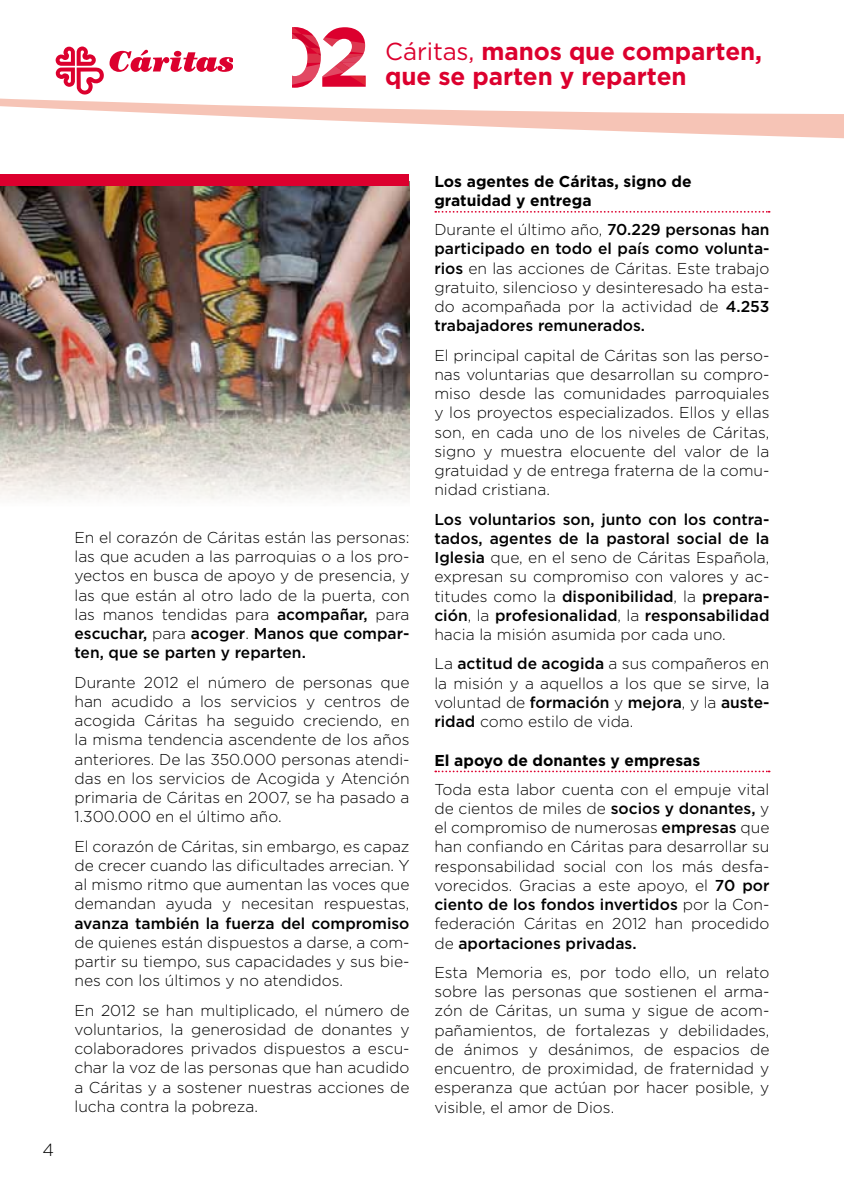
<style>
.page{position:relative;width:844px;height:1191px;background:#fff}
.page>*{position:absolute;margin:0;border:0;box-sizing:border-box;transform-origin:0 0}
.t1{font:700 24.5px/24.5px "Gotham";letter-spacing:-.005em;color:#dc002e}
.t2{font:300 17.5px "Gotham";color:#000}
.t3{font:300 15.75px/19.2px "Gotham";color:#000;text-align:justify}
.t4{font:500 15.75px/19.2px "Gotham";color:#000;text-align:justify}
.t5{font:700 15.75px/19.2px "Gotham";color:#000}
.s1{font-weight:400}
.s2{font-weight:500}
.s3{font-weight:300}
</style>
<div class="page">
<svg style="left:56px;top:46px;width:177px;height:49px"></svg>
<svg style="left:0;top:98px;width:843px;height:41px"></svg>
<svg style="left:292px;top:27px;width:73px;height:61px"></svg>
<div style="left:233px;top:5px;width:59px;height:97px;background:#fff"></div>
<svg style="left:435px;top:211px;width:334px;height:2px"></svg>
<svg style="left:435px;top:770px;width:334px;height:2px"></svg>
<img style="left:0;top:182px;width:409px;height:318px">
<div style="left:0;top:174px;width:408px;height:11px;background:#dc002e"></div>
<h1 class="t1" style="left:385px;top:38px;width:378px"><span class="s1">Cáritas,</span> manos que comparten, que se parten y reparten</h1>
<p class="t2" style="left:43px;top:1140px;width:13px">4</p>
<p class="t3" style="left:74px;top:527px;width:336px">En el corazón de Cáritas están las personas: las que acuden a las parroquias o a los pro&shy;yectos en busca de apoyo y de presencia, y las que están al otro lado de la puerta, con las manos tendidas para <span class="s2">acompañar,</span> para <span class="s2">escuchar,</span> para <span class="s2">acoger</span>. <span class="s2">Manos que compar&shy;ten, que se parten y reparten.</span></p>
<p class="t3" style="left:74px;top:672px;width:336px">Durante 2012 el número de personas que han acudido a los servicios y centros de acogida Cáritas ha seguido creciendo, en la misma tendencia ascendente de los años anteriores. De las 350.000 personas atendi&shy;das en los servicios de Acogida y Atención primaria de Cáritas en 2007, se ha pasado a 1.300.000 en el último año.</p>
<p class="t3" style="left:74px;top:836px;width:336px">El corazón de Cáritas, sin embargo, es capaz de crecer cuando las dificultades arrecian. Y al mismo ritmo que aumentan las voces que demandan ayuda y necesitan respuestas,</p>
<p class="t4" style="left:74px;top:913px;width:336px">avanza también la fuerza del compromiso</p>
<p class="t3" style="left:74px;top:932px;width:336px">de quienes están dispuestos a darse, a com&shy;partir su tiempo, sus capacidades y sus bie&shy;nes con los últimos y no atendidos.</p>
<p class="t3" style="left:74px;top:1000px;width:336px">En 2012 se han multiplicado, el número de voluntarios, la generosidad de donantes y colaboradores privados dispuestos a escu&shy;char la voz de las personas que han acudido a Cáritas y a sostener nuestras acciones de lucha contra la pobreza.</p>
<p class="t5" style="left:434px;top:171px;width:258px">Los agentes de Cáritas, signo de gratuidad y entrega</p>
<p class="t3" style="left:434px;top:220px;width:336px">Durante el último año, <span class="s2">70.229 personas han participado en todo el país como volunta&shy;rios</span> en las acciones de Cáritas. Este trabajo gratuito, silencioso y desinteresado ha esta&shy;do acompañada por la actividad de <span class="s2">4.253 trabajadores remunerados.</span></p>
<p class="t3" style="left:434px;top:345px;width:336px">El principal capital de Cáritas son las perso&shy;nas voluntarias que desarrollan su compro&shy;miso desde las comunidades parroquiales y los proyectos especializados. Ellos y ellas son, en cada uno de los niveles de Cáritas, signo y muestra elocuente del valor de la gratuidad y de entrega fraterna de la comu&shy;nidad cristiana.</p>
<p class="t4" style="left:434px;top:509px;width:336px">Los voluntarios son, junto con los contra&shy;tados, agentes de la pastoral social de la Iglesia <span class="s3">que, en el seno de Cáritas Española, expresan su compromiso con valores y ac&shy;titudes como la</span> disponibilidad<span class="s3">, la</span> prepara&shy;ción<span class="s3">, la</span> profesionalidad<span class="s3">, la</span> responsabilidad <span class="s3">hacia la misión asumida por cada uno.</span></p>
<p class="t3" style="left:434px;top:654px;width:336px">La <span class="s2">actitud de acogida</span> a sus compañeros en la misión y a aquellos a los que se sirve, la voluntad de <span class="s2">formación</span> y <span class="s2">mejora</span>, y la <span class="s2">auste&shy;ridad</span> como estilo de vida.</p>
<p class="t5" style="left:434px;top:750px;width:267px">El apoyo de donantes y empresas</p>
<p class="t3" style="left:434px;top:779px;width:336px">Toda esta labor cuenta con el empuje vital de cientos de miles de <span class="s2">socios y donantes,</span> y el compromiso de numerosas <span class="s2">empresas</span> que han confiando en Cáritas para desarrollar su responsabilidad social con los más desfa&shy;vorecidos. Gracias a este apoyo, el <span class="s2">70 por ciento de los fondos invertidos</span> por la Con&shy;federación Cáritas en 2012 han procedido de <span class="s2">aportaciones privadas.</span></p>
<p class="t3" style="left:434px;top:962px;width:336px">Esta Memoria es, por todo ello, un relato sobre las personas que sostienen el arma&shy;zón de Cáritas, un suma y sigue de acom&shy;pañamientos, de fortalezas y debilidades, de ánimos y desánimos, de espacios de encuentro, de proximidad, de fraternidad y esperanza que actúan por hacer posible, y visible, el amor de Dios.</p>
</div>
